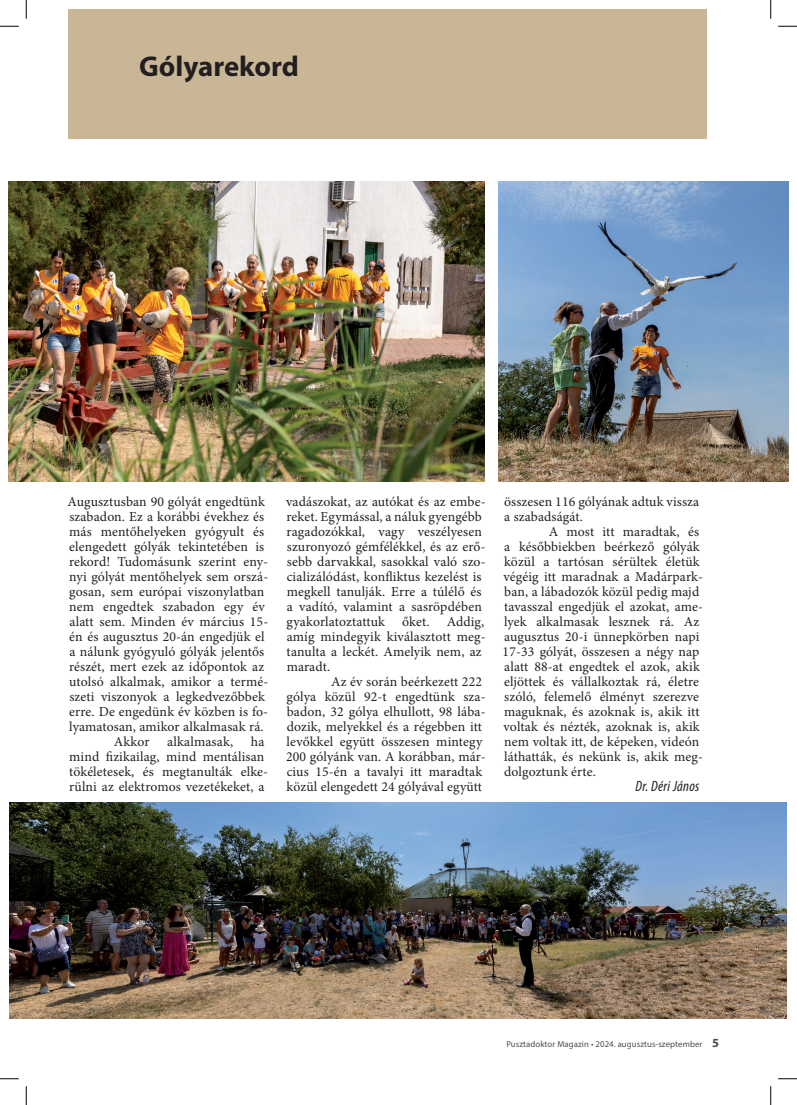
<style>
.page{position:relative;width:797px;height:1105px;background:#fff}
.page>*{position:absolute;margin:0;border:0;box-sizing:border-box;transform-origin:0 0}
.t1{font:700 28.75px "Myriad Pro";color:#231f20}
.t2{font:italic condensed 15px "Myriad Pro";letter-spacing:.02em;color:#231f20}
.t3{font:13.75px/15px "Minion Pro";letter-spacing:.01em;color:#231f20}
.t4{font:8.75px "Myriad Pro";letter-spacing:.01em;color:#4b4c4d}
.s1{font-weight:700;font-size:12.5px}
</style>
<div class="page">
<div style="left:68px;top:9px;width:638px;height:130px;background:#c9b696"></div>
<img style="left:499px;top:182px;width:289px;height:300px">
<img style="left:9px;top:802px;width:777px;height:216px">
<img style="left:9px;top:182px;width:475px;height:300px">
<svg style="left:0;top:25px;width:19px;height:2px"></svg>
<svg style="left:778px;top:25px;width:19px;height:2px"></svg>
<svg style="left:0;top:1078px;width:19px;height:1px"></svg>
<svg style="left:778px;top:1078px;width:19px;height:1px"></svg>
<svg style="left:25px;top:0;width:2px;height:19px"></svg>
<svg style="left:25px;top:1086px;width:2px;height:19px"></svg>
<svg style="left:770px;top:0;width:1px;height:19px"></svg>
<svg style="left:770px;top:1086px;width:1px;height:19px"></svg>
<h1 class="t1" style="left:139px;top:48px;width:161px">Gólyarekord</h1>
<p class="t3" style="left:68px;top:494px;width:199px">Augusztusban 90 gólyát engedtünk</p>
<p class="t3" style="left:69px;top:509px;width:196px">szabadon. Ez a korábbi évekhez és</p>
<p class="t3" style="left:69px;top:524px;width:196px">más mentőhelyeken gyógyult és</p>
<p class="t3" style="left:69px;top:539px;width:196px">elengedett gólyák tekintetében is</p>
<p class="t3" style="left:69px;top:554px;width:200px">rekord! Tudomásunk szerint en -</p>
<p class="t3" style="left:69px;top:569px;width:200px">nyi gólyát mentőhelyek sem orszá-</p>
<p class="t3" style="left:69px;top:584px;width:197px">gosan, sem európai viszonylatban</p>
<p class="t3" style="left:69px;top:599px;width:197px">nem engedtek szabadon egy év</p>
<p class="t3" style="left:69px;top:614px;width:200px">alatt sem. Minden év március 15-</p>
<p class="t3" style="left:69px;top:629px;width:197px">én és augusztus 20-án engedjük el</p>
<p class="t3" style="left:69px;top:644px;width:196px">a nálunk gyógyuló gólyák jelentős</p>
<p class="t3" style="left:69px;top:659px;width:196px">részét, mert ezek az időpontok az</p>
<p class="t3" style="left:69px;top:674px;width:200px">utolsó alkalmak, amikor a termé-</p>
<p class="t3" style="left:69px;top:689px;width:197px">szeti viszonyok a legkedvezőbbek</p>
<p class="t3" style="left:69px;top:704px;width:200px">erre. De engedünk év közben is fo-</p>
<p class="t3" style="left:69px;top:719px;width:196px">lyamatosan, amikor alkalmasak rá.</p>
<p class="t3" style="left:114px;top:734px;width:37px">Akkor</p>
<p class="t3" style="left:167px;top:734px;width:67px">alkalmasak,</p>
<p class="t3" style="left:69px;top:734px;width:200px;text-indent:182px">ha mind fizikailag, mind mentálisan tökéletesek, és megtanulták elke&shy;rülni az elektromos vezetékeket, a</p>
<p class="t3" style="left:286px;top:494px;width:201px">vadászokat, az autókat és az embe&shy;reket. Egymással, a náluk gyengébb ragadozókkal, vagy veszélyesen szuronyozó gémfélékkel, és az erő&shy;sebb darvakkal, sasokkal való szo&shy;cializálódást, konfliktus kezelést is megkell tanulják. Erre a túlélő és a vadító, valamint a sasröpdében gyakorlatoztattuk őket. Addig, amíg mindegyik kiválasztott meg&shy;tanulta a leckét. Amelyik nem, az maradt.</p>
<p class="t3" style="left:286px;top:674px;width:201px;text-indent:45px">Az év során beérkezett 222 gólya közül 92-t engedtünk sza&shy;badon, 32 gólya elhullott, 98 lába&shy;dozik, melyekkel és a régebben itt levőkkel együtt összesen mintegy 200 gólyánk van. A korábban, már&shy;cius 15-én a tavalyi itt maradtak közül elengedett 24 gólyával együtt</p>
<p class="t3" style="left:504px;top:494px;width:197px">összesen 116 gólyának adtuk vissza a szabadságát.</p>
<p class="t3" style="left:502px;top:524px;width:202px;text-indent:46px">A most itt maradtak, és a későbbiekben beérkező gólyák közül a tartósan sérültek életük végéig itt maradnak a Madárpark&shy;ban, a lábadozók közül pedig majd tavasszal engedjük el azokat, ame&shy;lyek alkalmasak lesznek rá. Az augusztus 20-i ünnepkörben napi<br>17-33 gólyát, összesen a négy nap alatt 88-at engedtek el azok, akik eljöttek és vállalkoztak rá, életre szóló, felemelő élményt szerezve maguknak, és azoknak is, akik itt voltak és nézték, azoknak is, akik nem voltak itt, de képeken, videón láthatták, és nekünk is, akik meg&shy;dolgoztunk érte.</p>
<p class="t2" style="left:635px;top:777px;width:65px">Dr. Déri János</p>
<p class="t4" style="left:506px;top:1038px;width:214px">Pusztadoktor Magazin • 2024. augusztus-szeptember <span class="s1">5</span></p>
</div>
